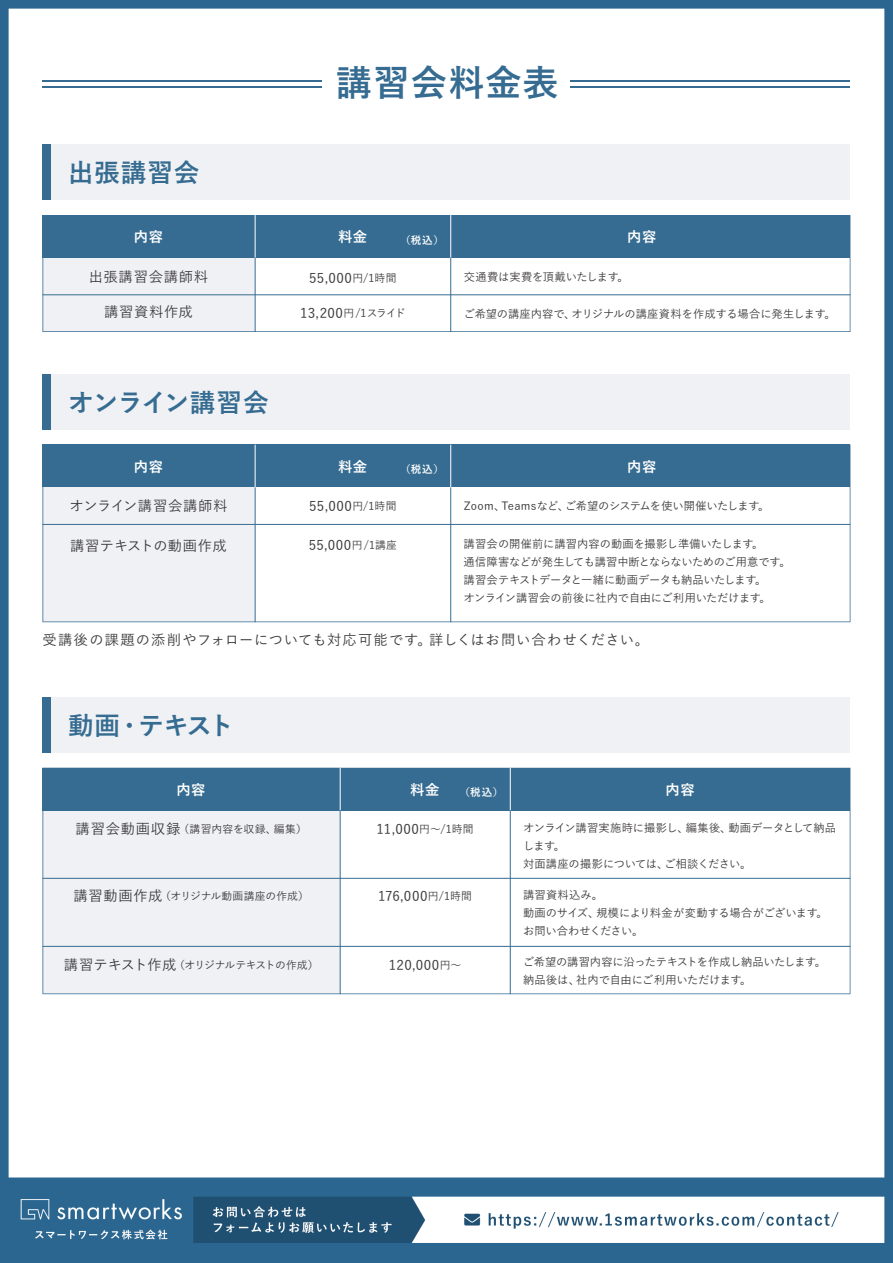
<style>
.page{position:relative;width:893px;height:1263px;background:#fff}
.page>*{position:absolute;margin:0;border:0;box-sizing:border-box;transform-origin:0 0}
.t1{font:700 36px "Yu Go";letter-spacing:.035em;color:#366c91}
.t2{font:700 25.5px "Yu Go";letter-spacing:.01em;color:#366c91}
.t3{font:700 25.5px "Yu Go";letter-spacing:-.02em;color:#366c91}
.t4{font:500 14.25px "Yu Go";letter-spacing:.05em;color:#3b383a}
.t5{font:700 14.25px "Yu Go";letter-spacing:.045em;color:#fff}
.t6{font:500 14.25px "Yu Go";letter-spacing:.02em;color:#3b383a}
.t7{font:500 13.5px "Yu Go";letter-spacing:.04em;color:#3b383a}
.t8{font:500 11.25px/18px "Yu Go";letter-spacing:-.015em;color:#3b383a}
.t9{font:500 10.8px "Yu Go";letter-spacing:-.01em;color:#3b383a}
.t10{font:500 10.8px "Yu Go";letter-spacing:-.06em;color:#3b383a}
.t11{font:500 10.8px "Yu Go";letter-spacing:.015em;color:#3b383a}
.t12{font:700 10.5px "Yu Go";color:#fff}
.s1{font-size:10.8px}
.s2{font-size:13.5px}
.s3{font-size:14.25px}
</style>
<div class="page">
<img style="left:0;top:0;width:893px;height:1263px">
<hr style="left:43px;top:80px;width:807px;height:1px;background:#366c91">
<hr style="left:43px;top:86px;width:807px;height:2px;background:#366c91">
<div style="left:323px;top:61px;width:247px;height:45px;background:#fff"></div>
<svg style="left:43px;top:768px;width:807px;height:226px"></svg>
<div style="left:43px;top:697px;width:807px;height:56px;background:#eff1f4"></div>
<div style="left:43px;top:697px;width:8px;height:56px;background:#366c91"></div>
<hr style="left:340px;top:810px;width:1px;height:184px;background:#366c91">
<hr style="left:510px;top:810px;width:1px;height:184px;background:#366c91">
<hr style="left:510px;top:768px;width:1px;height:42px;background:#fff">
<hr style="left:340px;top:768px;width:1px;height:42px;background:#fff">
<hr style="left:43px;top:878px;width:807px;height:1px;background:#366c91">
<hr style="left:43px;top:946px;width:807px;height:1px;background:#366c91">
<svg style="left:43px;top:215px;width:807px;height:117px"></svg>
<div style="left:43px;top:145px;width:807px;height:55px;background:#eff1f4"></div>
<div style="left:43px;top:145px;width:8px;height:55px;background:#366c91"></div>
<hr style="left:43px;top:294px;width:807px;height:1px;background:#366c91">
<hr style="left:255px;top:258px;width:1px;height:74px;background:#366c91">
<hr style="left:450px;top:258px;width:1px;height:74px;background:#366c91">
<hr style="left:450px;top:215px;width:1px;height:43px;background:#fff">
<hr style="left:255px;top:215px;width:1px;height:43px;background:#fff">
<svg style="left:43px;top:445px;width:807px;height:177px"></svg>
<div style="left:43px;top:374px;width:807px;height:56px;background:#eff1f4"></div>
<div style="left:43px;top:374px;width:8px;height:56px;background:#366c91"></div>
<hr style="left:255px;top:487px;width:1px;height:135px;background:#366c91">
<hr style="left:450px;top:487px;width:1px;height:135px;background:#366c91">
<hr style="left:450px;top:445px;width:1px;height:42px;background:#fff">
<hr style="left:255px;top:445px;width:1px;height:42px;background:#fff">
<hr style="left:43px;top:524px;width:807px;height:1px;background:#366c91">
<h2 class="t2" style="left:68px;top:158px;width:133px">出張講習会</h2>
<h1 class="t1" style="left:336px;top:62px;width:224px">講習会料金表</h1>
<p class="t5" style="left:134px;top:229px;width:31px">内容</p>
<p class="t5" style="left:338px;top:229px;width:31px">料金</p>
<p class="t7" style="left:309px;top:265px;width:89px">55,000<span class="s1">円/1時間</span></p>
<p class="t9" style="left:300px;top:303px;width:107px"><span class="s2">13,200</span>円/1スライド</p>
<p class="t12" style="left:400px;top:234px;width:45px">（税込）</p>
<p class="t5" style="left:627px;top:229px;width:31px">内容</p>
<p class="t4" style="left:89px;top:264px;width:121px">出張講習会講師料</p>
<p class="t4" style="left:104px;top:299px;width:90px">講習資料作成</p>
<p class="t8" style="left:464px;top:266px;width:166px">交通費は実費を頂戴いたします。</p>
<p class="t8" style="left:464px;top:303px;width:373px">ご希望の講座内容で、オリジナルの講座資料を作成する場合に発生します。</p>
<h2 class="t3" style="left:68px;top:388px;width:202px">オンライン講習会</h2>
<p class="t5" style="left:338px;top:458px;width:31px">料金</p>
<p class="t12" style="left:400px;top:463px;width:45px">（税込）</p>
<p class="t5" style="left:134px;top:458px;width:31px">内容</p>
<p class="t4" style="left:69px;top:493px;width:159px">オンライン講習会講師料</p>
<p class="t7" style="left:309px;top:493px;width:89px">55,000<span class="s1">円/1時間</span></p>
<p class="t5" style="left:627px;top:458px;width:31px">内容</p>
<p class="t8" style="left:464px;top:496px;width:307px">Zoom、Teamsなど、ご希望のシステムを使い開催いたします。</p>
<p class="t6" style="left:70px;top:532px;width:158px">講習テキストの動画作成</p>
<p class="t7" style="left:309px;top:533px;width:90px">55,000<span class="s1">円/1講座</span></p>
<p class="t8" style="left:463px;top:534px;width:329px">講習会の開催前に講習内容の動画を撮影し準備いたします。<br>通信障害などが発生しても講習中断とならないためのご用意です。講習会テキストデータと一緒に動画データも納品いたします。<br>オンライン講習会の前後に社内で自由にご利用いただけます。</p>
<p class="t4" style="left:43px;top:627px;width:608px">受講後の課題の添削やフォローについても対応可能です。詳しくはお問い合わせください。</p>
<h2 class="t2" style="left:68px;top:711px;width:168px">動画・テキスト</h2>
<p class="t5" style="left:176px;top:781px;width:31px">内容</p>
<p class="t5" style="left:410px;top:781px;width:31px">料金</p>
<p class="t5" style="left:665px;top:781px;width:31px">内容</p>
<p class="t12" style="left:459px;top:786px;width:45px">（税込）</p>
<p class="t11" style="left:76px;top:819px;width:233px"><span class="s3">講習会動画収録</span>（講習内容を収録、編集）</p>
<p class="t7" style="left:377px;top:816px;width:99px">11,000<span class="s1">円～/1時間</span></p>
<p class="t8" style="left:523px;top:817px;width:314px">オンライン講習実施時に撮影し、編集後、動画データとして納品します。<br>対面講座の撮影については、ご相談ください。</p>
<p class="t9" style="left:73px;top:886px;width:237px"><span class="s3">講習動画作成</span>（オリジナル動画講座の作成）</p>
<p class="t7" style="left:378px;top:883px;width:95px">176,000<span class="s1">円/1時間</span></p>
<p class="t8" style="left:523px;top:884px;width:306px">講習資料込み。<br>動画のサイズ、規模により料金が変動する場合がございます。お問い合わせください。</p>
<p class="t10" style="left:64px;top:955px;width:256px"><span class="s3">講習テキスト作成</span>（オリジナルテキストの作成）</p>
<p class="t7" style="left:389px;top:953px;width:74px">120,000<span class="s1">円～</span></p>
<p class="t8" style="left:523px;top:951px;width:305px">ご希望の講習内容に沿ったテキストを作成し納品いたします。納品後は、社内で自由にご利用いただけます。</p>
</div>
